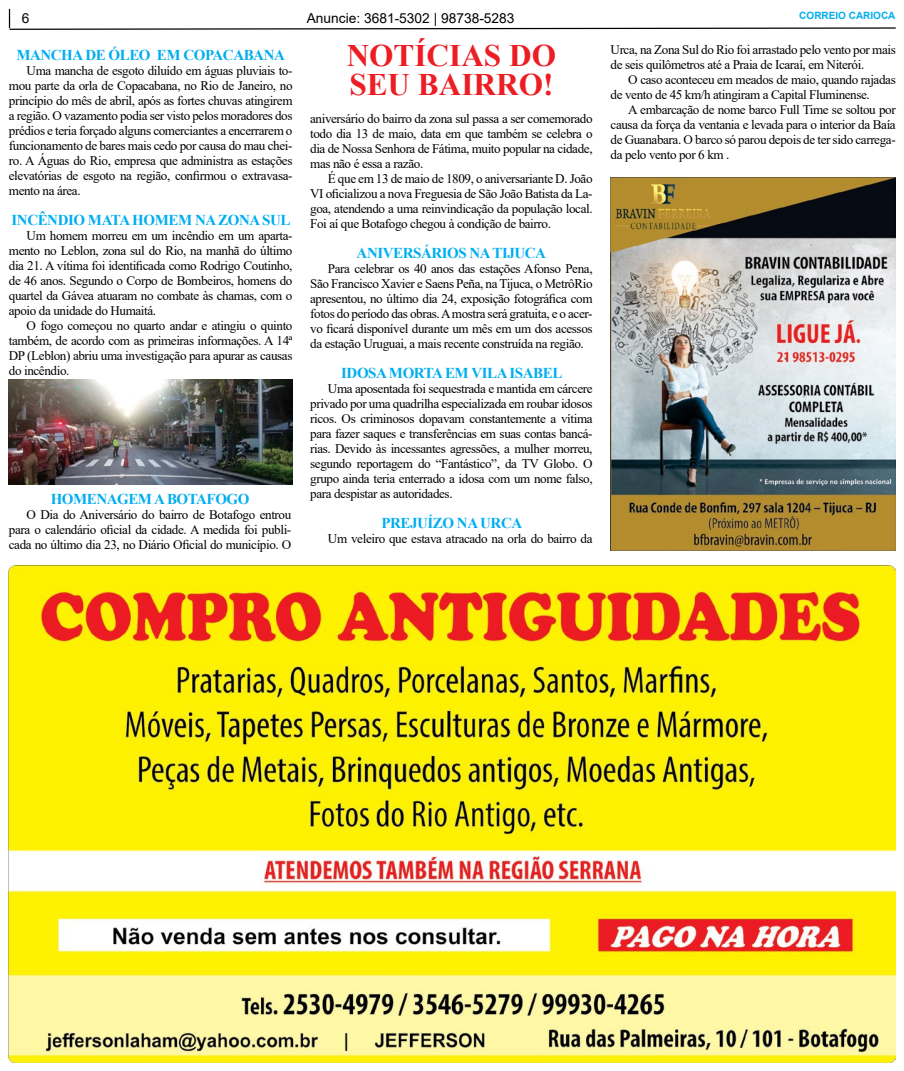
<style>
.page{position:relative;width:904px;height:1071px;background:#fff}
.page>*{position:absolute;margin:0;border:0;box-sizing:border-box;transform-origin:0 0}
.t1{font:700 31.25px/28.8px "Times New Roman";color:#ed1d24}
.t2{font:700 15px "Times New Roman";letter-spacing:-.03em;color:#00aeef}
.t3{font:13.75px "Arial";color:#000}
.t4{font:13.12px/15px "Times New Roman";letter-spacing:-.03em;color:#000;text-align:justify}
.t5{font:700 10px "Arial";color:#00aeef}
</style>
<div class="page">
<svg style="left:8px;top:9px;width:888px;height:21px"></svg>
<img style="left:9px;top:565px;width:886px;height:496px">
<img style="left:9px;top:380px;width:283px;height:104px">
<img style="left:610px;top:177px;width:285px;height:373px">
<p class="t3" style="left:22px;top:9px;width:9px">6</p>
<p class="t3" style="left:307px;top:8px;width:209px">Anuncie: 3681-5302 | 98738-5283</p>
<p class="t5" style="left:799px;top:9px;width:98px">CORREIO CARIOCA</p>
<h1 class="t1" style="left:347px;top:40px;width:211px">NOTÍCIAS DO<br>SEU BAIRRO!</h1>
<p class="t4" style="left:610px;top:42px;width:287px">Urca, na Zona Sul do Rio foi arrastado pelo vento por mais de seis quilômetros até a Praia de Icaraí, em Niterói.</p>
<p class="t4" style="left:610px;top:72px;width:287px;text-indent:18px">O caso aconteceu em meados de maio, quando rajadas de vento de 45 km/h atingiram a Capital Fluminense.</p>
<p class="t4" style="left:610px;top:102px;width:287px;text-indent:18px">A embarcação de nome barco Full Time se soltou por causa da força da ventania e levada para o interior da Baía de Guanabara. O barco só parou depois de ter sido carrega&shy;da pelo vento por 6 km .</p>
<p class="t2" style="left:16px;top:44px;width:270px">MANCHA DE ÓLEO EM COPACABANA</p>
<p class="t4" style="left:9px;top:63px;width:285px;text-indent:18px">Uma mancha de esgoto diluído em águas pluviais to&shy;mou parte da orla de Copacabana, no Rio de Janeiro, no princípio do mês de abril, após as fortes chuvas atingirem a região. O vazamento podia ser visto pelos moradores dos prédios e teria forçado alguns comerciantes a encerrarem o funcionamento de bares mais cedo por causa do mau chei&shy;ro. A Águas do Rio, empresa que administra as estações elevatórias de esgoto na região, confirmou o extravasa&shy;mento na área.</p>
<p class="t2" style="left:12px;top:209px;width:280px">INCÊNDIO MATA HOMEM NA ZONA SUL</p>
<p class="t4" style="left:9px;top:228px;width:285px;text-indent:18px">Um homem morreu em um incêndio em um aparta&shy;mento no Leblon, zona sul do Rio, na manhã do último dia 21. A vítima foi identificada como Rodrigo Coutinho, de 46 anos. Segundo o Corpo de Bombeiros, homens do quartel da Gávea atuaram no combate às chamas, com o apoio da unidade do Humaitá.</p>
<p class="t4" style="left:9px;top:318px;width:285px;text-indent:18px">O fogo começou no quarto andar e atingiu o quinto também, de acordo com as primeiras informações. A 14ª DP (Leblon) abriu uma investigação para apurar as causas do incêndio.</p>
<p class="t4" style="left:310px;top:110px;width:284px">aniversário do bairro da zona sul passa a ser comemorado todo dia 13 de maio, data em que também se celebra o dia de Nossa Senhora de Fátima, muito popular na cidade, mas não é essa a razão.</p>
<p class="t4" style="left:310px;top:170px;width:284px;text-indent:18px">É que em 13 de maio de 1809, o aniversariante D. João VI oficializou a nova Freguesia de São João Batista da La&shy;goa, atendendo a uma reinvindicação da população local.<br>Foi aí que Botafogo chegou à condição de bairro.</p>
<p class="t2" style="left:356px;top:242px;width:191px">ANIVERSÁRIOS NA TIJUCA</p>
<p class="t4" style="left:310px;top:260px;width:284px;text-indent:18px">Para celebrar os 40 anos das estações Afonso Pena, São Francisco Xavier e Saens Peña, na Tijuca, o MetrôRio apresentou, no último dia 24, exposição fotográfica com fotos do período das obras. A mostra será gratuita, e o acer&shy;vo ficará disponível durante um mês em um dos acessos da estação Uruguai, a mais recente construída na região.</p>
<p class="t2" style="left:341px;top:362px;width:223px">IDOSA MORTA EM VILA ISABEL</p>
<p class="t4" style="left:310px;top:380px;width:284px;text-indent:18px">Uma aposentada foi sequestrada e mantida em cárcere privado por uma quadrilha especializada em roubar idosos ricos. Os criminosos dopavam constantemente a vítima para fazer saques e transferências em suas contas bancá&shy;rias. Devido às incessantes agressões, a mulher morreu, segundo reportagem do “Fantástico”, da TV Globo. O grupo ainda teria enterrado a idosa com um nome falso, para despistar as autoridades.</p>
<p class="t2" style="left:381px;top:512px;width:142px">PREJUÍZO NA URCA</p>
<p class="t4" style="left:328px;top:530px;width:266px">Um veleiro que estava atracado na orla do bairro da</p>
<p class="t2" style="left:51px;top:488px;width:200px">HOMENAGEM A BOTAFOGO</p>
<p class="t4" style="left:9px;top:506px;width:284px;text-indent:18px">O Dia do Aniversário do bairro de Botafogo entrou para o calendário oficial da cidade. A medida foi publi&shy;cada no último dia 23, no Diário Oficial do município. O</p>
</div>
